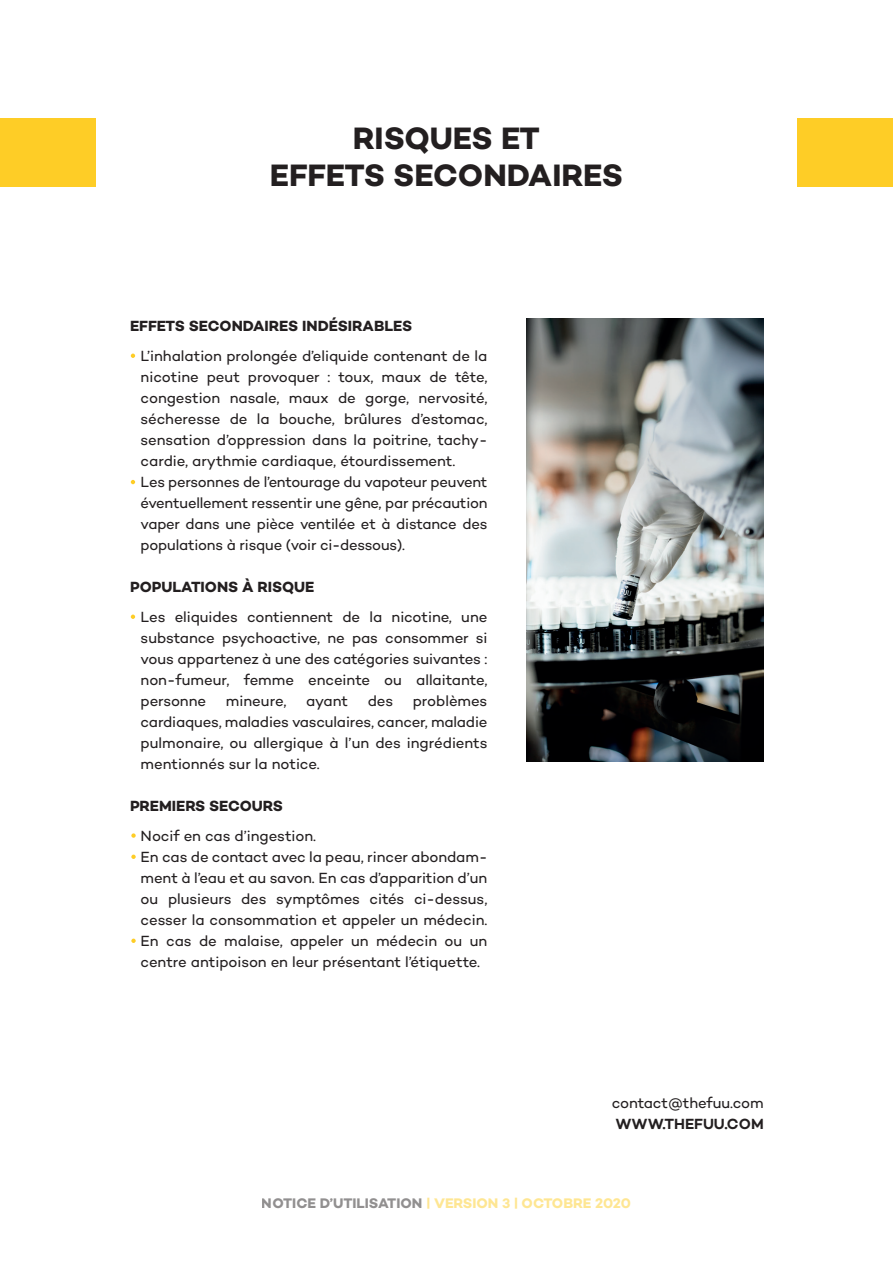
<style>
.page{position:relative;width:893px;height:1263px;background:#fff}
.page>*{position:absolute;margin:0;border:0;box-sizing:border-box;transform-origin:0 0}
.t1{font:700 31.5px/37.8px "Campton";letter-spacing:-.005em;color:#231f20;text-align:center}
.t2{font:15px/21px "Campton";letter-spacing:-.01em;color:#231f20}
.t3{font:700 15px "Campton";color:#231f20}
.t4{font:600 15px "Campton";color:#231f20}
.t5{font:700 14.1px "Campton";letter-spacing:-.005em;color:#fecd26}
.s1{color:#231f20}
</style>
<div class="page">
<svg style="left:131px;top:354px;width:4px;height:4px"></svg>
<svg style="left:131px;top:480px;width:4px;height:4px"></svg>
<svg style="left:131px;top:615px;width:4px;height:4px"></svg>
<svg style="left:131px;top:833px;width:5px;height:5px"></svg>
<svg style="left:131px;top:855px;width:5px;height:4px"></svg>
<svg style="left:131px;top:939px;width:5px;height:4px"></svg>
<div style="left:0;top:118px;width:95px;height:68px;background:#fecd26"></div>
<div style="left:798px;top:118px;width:95px;height:68px;background:#fecd26"></div>
<img style="left:527px;top:318px;width:237px;height:443px">
<h1 class="t1" style="left:270px;top:119px;width:355px">RISQUES ET<br>EFFETS SECONDAIRES</h1>
<p class="t3" style="left:130px;top:316px;width:284px">EFFETS SECONDAIRES INDÉSIRABLES</p>
<p class="t2" style="left:141px;top:345px;width:348px">L’inhalation prolongée d’eliquide contenant de la nicotine peut provoquer : toux, maux de tête, congestion nasale, maux de gorge, nervosité, sécheresse de la bouche, brûlures d’estomac, sensation d’oppression dans la poitrine, tachy&shy;cardie, arythmie cardiaque, étourdissement.<br>Les personnes de l’entourage du vapoteur peuvent éventuellement ressentir une gêne, par précaution vaper dans une pièce ventilée et à distance des populations à risque (voir ci-dessous).</p>
<p class="t3" style="left:130px;top:577px;width:186px">POPULATIONS À RISQUE</p>
<p class="t2" style="left:141px;top:606px;width:348px;text-align:justify">Les eliquides contiennent de la nicotine, une substance psychoactive, ne pas consommer si vous appartenez à une des catégories suivantes : non-fumeur, femme enceinte ou allaitante, personne</p>
<p class="t2" style="left:141px;top:690px;width:348px;text-align:justify;text-indent:272px">problèmes cardiaques, maladies vasculaires, cancer, maladie pulmonaire, ou allergique à l’un des ingrédients mentionnés sur la notice.</p>
<p class="t3" style="left:130px;top:796px;width:154px">PREMIERS SECOURS</p>
<p class="t2" style="left:141px;top:825px;width:348px">Nocif en cas d’ingestion.<br>En cas de contact avec la peau, rincer abondam&shy;ment à l’eau et au savon. En cas d’apparition d’un ou plusieurs des symptômes cités ci-dessus, cesser la consommation et appeler un médecin.<br>En cas de malaise, appeler un médecin ou un centre antipoison en leur présentant l’étiquette.</p>
<p class="t2" style="left:226px;top:690px;width:62px">mineure,</p>
<p class="t2" style="left:306px;top:690px;width:44px">ayant</p>
<p class="t2" style="left:368px;top:690px;width:27px">des</p>
<p class="t2" style="left:612px;top:1092px;width:154px">contact@thefuu.com</p>
<p class="t4" style="left:615px;top:1114px;width:150px">WWW.THEFUU.COM</p>
<p class="t5" style="left:262px;top:1194px;width:370px"><span class="s1">NOTICE D’UTILISATION</span> | VERSION 3 | OCTOBRE 2020</p>
</div>
